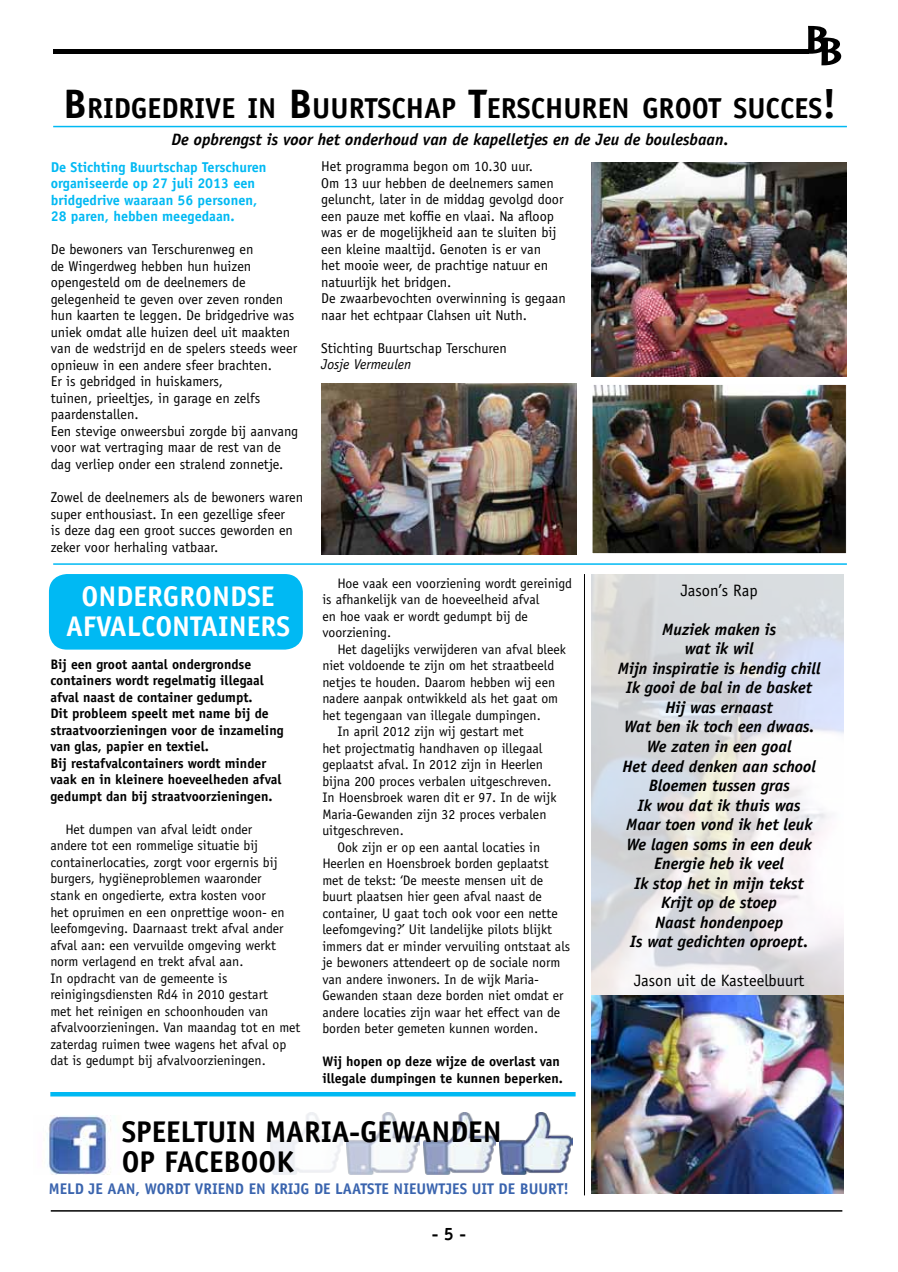
<style>
.page{position:relative;width:898px;height:1272px;background:#fff}
.page>*{position:absolute;margin:0;border:0;box-sizing:border-box;transform-origin:0 0}
.t1{font:700 30px "Officina Sans";color:#000}
.t2{font:700 28.8px "Officina Sans";color:#000}
.t3{font:700 28.5px "Officina Sans";color:#fff}
.t4{font:700 18px "Officina Sans";color:#000}
.t5{font:italic 700 16.5px/19.5px "Officina Sans";color:#000;text-align:center}
.t6{font:16.5px "Officina Sans";color:#000}
.t7{font:700 15.45px "Officina Sans";color:#3a64ae}
.t8{font:14.25px/16.5px "Officina Sans";color:#000}
.t9{font:700 14.25px/16.5px "Officina Sans";color:#00b9f3}
.t10{font:italic 14.25px "Officina Sans";color:#000}
.t11{font:13.8px/16.5px "Officina Sans";color:#000}
.t12{font:700 13.8px/16.5px "Officina Sans";color:#000}
.s1{font-size:41.25px}
</style>
<div class="page">
<img style="left:593px;top:386px;width:251px;height:166px">
<div style="left:591px;top:384px;width:255px;height:170px;border:1px solid #fff"></div>
<hr style="left:51px;top:1210px;width:791px;height:1px;background:#000">
<div style="left:53px;top:49px;width:755px;height:5px;background:#000"></div>
<svg style="left:808px;top:26px;width:32px;height:39px"></svg>
<div style="left:49px;top:574px;width:254px;height:75px;background:#00b9f3;border-radius:18px"></div>
<hr style="left:53px;top:126px;width:793px;height:1px;background:#00b9f3">
<img style="left:591px;top:163px;width:255px;height:213px">
<img style="left:321px;top:384px;width:255px;height:170px">
<hr style="left:53px;top:563px;width:793px;height:2px;background:#00b9f3">
<hr style="left:584px;top:574px;width:1px;height:621px;background:#000">
<img style="left:591px;top:995px;width:252px;height:197px">
<img style="left:499px;top:1112px;width:73px;height:62px">
<img style="left:423px;top:1112px;width:73px;height:62px">
<img style="left:346px;top:1112px;width:73px;height:62px">
<img style="left:47px;top:1115px;width:64px;height:59px">
<div style="left:50px;top:1091px;width:525px;height:5px;background:#00b9f3"></div>
<h2 class="t2" style="left:63px;top:90px;width:774px"><span class="s1">B</span>RIDGEDRIVE IN <span class="s1">B</span>UURTSCHAP <span class="s1">T</span>ERSCHUREN GROOT SUCCES<span class="s1">!</span></h2>
<p class="t5" style="left:171px;top:129px;width:558px">De opbrengst is voor het onderhoud van de kapelletjes en de Jeu de boulesbaan.</p>
<p class="t9" style="left:51px;top:158px;width:217px">De Stichting Buurtschap Terschuren organiseerde op 27 juli 2013 een bridgedrive waaraan 56 personen,<br>28 paren, hebben meegedaan.</p>
<p class="t8" style="left:51px;top:241px;width:249px">De bewoners van Terschurenweg en<br>de Wingerdweg hebben hun huizen opengesteld om de deelnemers de gelegenheid te geven over zeven ronden hun kaarten te leggen. De bridgedrive was uniek omdat alle huizen deel uit maakten van de wedstrijd en de spelers steeds weer opnieuw in een andere sfeer brachten.<br>Er is gebridged in huiskamers,<br>tuinen, prieeltjes, in garage en zelfs paardenstallen.<br>Een stevige onweersbui zorgde bij aanvang voor wat vertraging maar de rest van de dag verliep onder een stralend zonnetje.</p>
<p class="t8" style="left:51px;top:489px;width:254px">Zowel de deelnemers als de bewoners waren super enthousiast. In een gezellige sfeer<br>is deze dag een groot succes geworden en zeker voor herhaling vatbaar.</p>
<h3 class="t3" style="left:82px;top:578px;width:33px">Ondergrondse</h3>
<h3 class="t3" style="left:66px;top:608px;width:16px">afvalcontainers</h3>
<p class="t12" style="left:50px;top:655px;width:235px">Bij een groot aantal ondergrondse containers wordt regelmatig illegaal afval naast de container gedumpt.<br>Dit probleem speelt met name bij de straatvoorzieningen voor de inzameling van glas, papier en textiel.<br>Bij restafvalcontainers wordt minder vaak en in kleinere hoeveelheden afval gedumpt dan bij straatvoorzieningen.</p>
<p class="t11" style="left:50px;top:821px;width:251px;text-indent:15px">Het dumpen van afval leidt onder<br>andere tot een rommelige situatie bij containerlocaties, zorgt voor ergernis bij burgers, hygiëneproblemen waaronder<br>stank en ongedierte, extra kosten voor<br>het opruimen en een onprettige woon- en leefomgeving. Daarnaast trekt afval ander afval aan: een vervuilde omgeving werkt norm verlagend en trekt afval aan.<br>In opdracht van de gemeente is reinigingsdiensten Rd4 in 2010 gestart<br>met het reinigen en schoonhouden van afvalvoorzieningen. Van maandag tot en met zaterdag ruimen twee wagens het afval op dat is gedumpt bij afvalvoorzieningen.</p>
<p class="t8" style="left:321px;top:158px;width:246px">Het programma begon om 10.30 uur.<br>Om 13 uur hebben de deelnemers samen geluncht, later in de middag gevolgd door een pauze met koffie en vlaai. Na afloop was er de mogelijkheid aan te sluiten bij een kleine maaltijd. Genoten is er van<br>het mooie weer, de prachtige natuur en natuurlijk het bridgen.<br>De zwaarbevochten overwinning is gegaan naar het echtpaar Clahsen uit Nuth.</p>
<p class="t8" style="left:321px;top:340px;width:187px">Stichting Buurtschap Terschuren</p>
<p class="t10" style="left:321px;top:356px;width:91px">Josje Vermeulen</p>
<p class="t11" style="left:322px;top:574px;width:251px;text-indent:15px">Hoe vaak een voorziening wordt gereinigd is afhankelijk van de hoeveelheid afval<br>en hoe vaak er wordt gedumpt bij de voorziening.</p>
<p class="t11" style="left:337px;top:640px;width:230px">Het dagelijks verwijderen van afval bleek</p>
<p class="t11" style="left:322px;top:657px;width:233px">niet voldoende te zijn om het straatbeeld</p>
<p class="t11" style="left:322px;top:673px;width:234px">netjes te houden. Daarom hebben wij een</p>
<p class="t11" style="left:322px;top:690px;width:237px">nadere aanpak ontwikkeld als het gaat om</p>
<p class="t11" style="left:322px;top:706px;width:220px">het tegengaan van illegale dumpingen.</p>
<p class="t11" style="left:337px;top:723px;width:188px">In april 2012 zijn wij gestart met</p>
<p class="t11" style="left:322px;top:739px;width:221px">het projectmatig handhaven op illegaal</p>
<p class="t11" style="left:322px;top:756px;width:222px">geplaatst afval. In 2012 zijn in Heerlen</p>
<p class="t11" style="left:322px;top:772px;width:231px">bijna 200 proces verbalen uitgeschreven.</p>
<p class="t11" style="left:322px;top:789px;width:235px">In Hoensbroek waren dit er 97. In de wijk</p>
<p class="t11" style="left:322px;top:805px;width:225px">Maria-Gewanden zijn 32 proces verbalen</p>
<p class="t11" style="left:322px;top:822px;width:83px">uitgeschreven.</p>
<p class="t11" style="left:337px;top:838px;width:204px">Ook zijn er op een aantal locaties in</p>
<p class="t11" style="left:322px;top:855px;width:227px">Heerlen en Hoensbroek borden geplaatst</p>
<p class="t11" style="left:322px;top:871px;width:222px">met de tekst: ‘De meeste mensen uit de</p>
<p class="t11" style="left:322px;top:888px;width:221px">buurt plaatsen hier geen afval naast de</p>
<p class="t11" style="left:322px;top:904px;width:237px">container, U gaat toch ook voor een nette</p>
<p class="t11" style="left:322px;top:921px;width:231px">leefomgeving?’ Uit landelijke pilots blijkt</p>
<p class="t11" style="left:322px;top:937px;width:249px">immers dat er minder vervuiling ontstaat als</p>
<p class="t11" style="left:322px;top:954px;width:239px">je bewoners attendeert op de sociale norm</p>
<p class="t11" style="left:322px;top:971px;width:218px">van andere inwoners. In de wijk Maria-</p>
<p class="t11" style="left:322px;top:987px;width:243px">Gewanden staan deze borden niet omdat er</p>
<p class="t11" style="left:322px;top:1004px;width:239px">andere locaties zijn waar het effect van de</p>
<p class="t11" style="left:322px;top:1020px;width:217px">borden beter gemeten kunnen worden.</p>
<p class="t12" style="left:322px;top:1053px;width:242px">Wij hopen op deze wijze de overlast van illegale dumpingen te kunnen beperken.</p>
<h1 class="t1" style="left:122px;top:1113px;width:29px">Speeltuin</h1>
<h1 class="t1" style="left:265px;top:1113px;width:38px">Maria</h1>
<h1 class="t1" style="left:349px;top:1113px;width:30px">-gewanden</h1>
<h1 class="t1" style="left:122px;top:1143px;width:173px">OP FACEBOOK</h1>
<p class="t7" style="left:49px;top:1178px;width:20px">Meldjeaan</p>
<p class="t7" style="left:135px;top:1178px;width:14px">, wordtvriendenkrijgdelaatstenieuwtjesuitdebuurt</p>
<p class="t7" style="left:563px;top:1178px;width:7px">!</p>
<h3 class="t4" style="left:432px;top:1222px;width:35px">- 5 -</h3>
<p class="t6" style="left:680px;top:580px;width:78px">Jason’s Rap</p>
<p class="t5" style="left:617px;top:619px;width:204px">Muziek maken is<br>wat ik wil<br>Mijn inspiratie is hendig chill<br>Ik gooi de bal in de basket<br>Hij was ernaast<br>Wat ben ik toch een dwaas.<br>We zaten in een goal<br>Het deed denken aan school<br>Bloemen tussen gras<br>Ik wou dat ik thuis was<br>Maar toen vond ik het leuk<br>We lagen soms in een deuk<br>Energie heb ik veel<br>Ik stop het in mijn tekst<br>Krijt op de stoep<br>Naast hondenpoep<br>Is wat gedichten oproept.</p>
<p class="t6" style="left:633px;top:970px;width:172px">Jason uit de Kasteelbuurt</p>
</div>
